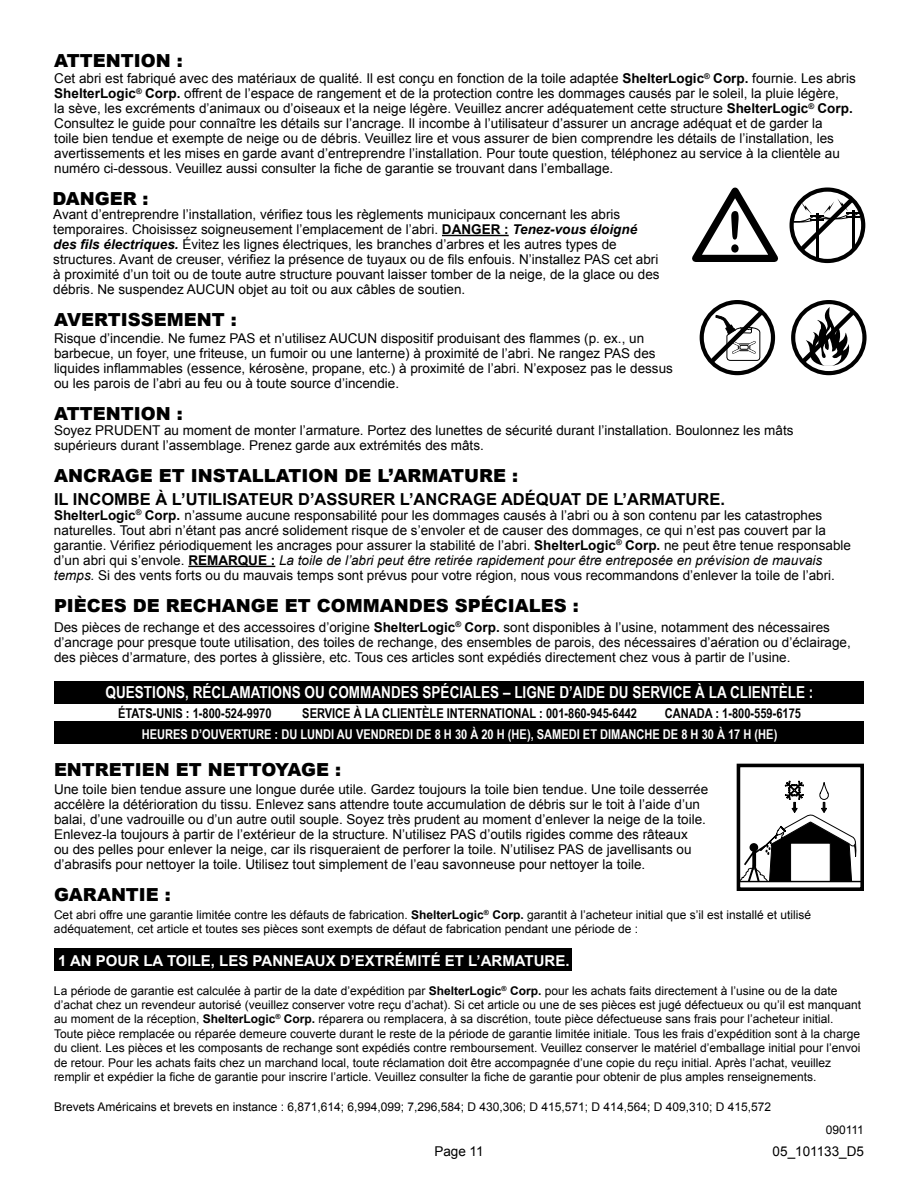
<style>
.page{position:relative;width:918px;height:1188px;background:#fff}
.page>*{position:absolute;margin:0;border:0;box-sizing:border-box;transform-origin:0 0}
.t1{font:900 18px "Arial";color:#000}
.t2{font:700 16.5px "Arial Narrow";color:#fff}
.t3{font:700 16.5px "Arial";color:#000}
.t4{font:700 15px "Arial";color:#fff}
.t5{font:13.5px/15px "Arial";color:#000}
.t6{font:700 13.5px "Arial Narrow";color:#000}
.t7{font:700 13.5px "Arial Narrow";color:#fff}
.t8{font:12px/14.4px "Arial";color:#000}
.s1{font-weight:700}
.s2{font-weight:700;font-style:italic}
.s3{font-style:italic}
</style>
<div class="page">
<hr style="left:188px;top:566px;width:87px;height:1px;background:#000">
<hr style="left:442px;top:235px;width:67px;height:1px;background:#000">
<div style="left:54px;top:949px;width:517px;height:22px;background:#000"></div>
<div style="left:54px;top:722px;width:810px;height:22px;background:#000"></div>
<div style="left:54px;top:681px;width:810px;height:22px;background:#000"></div>
<svg style="left:791px;top:300px;width:76px;height:75px"></svg>
<svg style="left:700px;top:300px;width:75px;height:75px"></svg>
<svg style="left:692px;top:187px;width:173px;height:77px"></svg>
<div style="left:737px;top:764px;width:127px;height:127px;border:4px solid #000"></div>
<hr style="left:739px;top:881px;width:122px;height:1px;background:#000">
<svg style="left:739px;top:780px;width:117px;height:101px"></svg>
<h1 class="t1" style="left:54px;top:50px;width:130px">ATTENTION :</h1>
<p class="t5" style="left:54px;top:71px;width:803px">Cet abri est fabriqué avec des matériaux de qualité. Il est conçu en fonction de la toile adaptée <span class="s1">ShelterLogic</span><sup>®</sup> <span class="s1">Corp.</span> fournie. Les abris <span class="s1">ShelterLogic</span><sup>®</sup> <span class="s1">Corp.</span> offrent de l’espace de rangement et de la protection contre les dommages causés par le soleil, la pluie légère,<br>la sève, les excréments d’animaux ou d’oiseaux et la neige légère. Veuillez ancrer adéquatement cette structure <span class="s1">ShelterLogic</span><sup>®</sup> <span class="s1">Corp.<br></span>Consultez le guide pour connaître les détails sur l’ancrage. Il incombe à l’utilisateur d’assurer un ancrage adéquat et de garder la<br>toile bien tendue et exempte de neige ou de débris. Veuillez lire et vous assurer de bien comprendre les détails de l’installation, les avertissements et les mises en garde avant d’entreprendre l’installation. Pour toute question, téléphonez au service à la clientèle au numéro ci-dessous. Veuillez aussi consulter la fiche de garantie se trouvant dans l’emballage.</p>
<p class="t5" style="left:53px;top:207px;width:608px">Avant d’entreprendre l’installation, vérifiez tous les règlements municipaux concernant les abris temporaires. Choisissez soigneusement l’emplacement de l’abri. <span class="s1">DANGER :</span> <span class="s2">Tenez-vous éloigné des fils électriques.</span> Évitez les lignes électriques, les branches d’arbres et les autres types de structures. Avant de creuser, vérifiez la présence de tuyaux ou de fils enfouis. N’installez PAS cet abri à proximité d’un toit ou de toute autre structure pouvant laisser tomber de la neige, de la glace ou des débris. Ne suspendez AUCUN objet au toit ou aux câbles de soutien.</p>
<h1 class="t1" style="left:52px;top:189px;width:97px">DANGER :</h1>
<h1 class="t1" style="left:54px;top:310px;width:184px">AVERTISSEMENT :</h1>
<p class="t5" style="left:54px;top:330px;width:620px">Risque d’incendie. Ne fumez PAS et n’utilisez AUCUN dispositif produisant des flammes (p. ex., un barbecue, un foyer, une friteuse, un fumoir ou une lanterne) à proximité de l’abri. Ne rangez PAS des liquides inflammables (essence, kérosène, propane, etc.) à proximité de l’abri. N’exposez pas le dessus ou les parois de l’abri au feu ou à toute source d’incendie.</p>
<h1 class="t1" style="left:54px;top:403px;width:130px">ATTENTION :</h1>
<p class="t5" style="left:54px;top:423px;width:741px">Soyez PRUDENT au moment de monter l’armature. Portez des lunettes de sécurité durant l’installation. Boulonnez les mâts supérieurs durant l’assemblage. Prenez garde aux extrémités des mâts.</p>
<h1 class="t1" style="left:54px;top:466px;width:466px">ANCRAGE ET INSTALLATION DE L’ARMATURE :</h1>
<p class="t3" style="left:54px;top:488px;width:673px">IL INCOMBE À L’UTILISATEUR D’ASSURER L’ANCRAGE ADÉQUAT DE L’ARMATURE.</p>
<p class="t5" style="left:54px;top:508px;width:799px"><span class="s1">ShelterLogic</span><sup>®</sup> <span class="s1">Corp.</span> n’assume aucune responsabilité pour les dommages causés à l’abri ou à son contenu par les catastrophes naturelles. Tout abri n’étant pas ancré solidement risque de s’envoler et de causer des dommages, ce qui n’est pas couvert par la garantie. Vérifiez périodiquement les ancrages pour assurer la stabilité de l’abri. <span class="s1">ShelterLogic</span><sup>®</sup> <span class="s1">Corp.</span> ne peut être tenue responsable d’un abri qui s’envole. <span class="s1">REMARQUE :</span> <span class="s3">La toile de l’abri peut être retirée rapidement pour être entreposée en prévision de mauvais temps.</span> Si des vents forts ou du mauvais temps sont prévus pour votre région, nous vous recommandons d’enlever la toile de l’abri.</p>
<h1 class="t1" style="left:54px;top:596px;width:526px">PIÈCES DE RECHANGE ET COMMANDES SPÉCIALES :</h1>
<p class="t5" style="left:54px;top:620px;width:798px">Des pièces de rechange et des accessoires d’origine <span class="s1">ShelterLogic</span><sup>®</sup> <span class="s1">Corp.</span> sont disponibles à l’usine, notamment des nécessaires d’ancrage pour presque toute utilisation, des toiles de rechange, des ensembles de parois, des nécessaires d’aération ou d’éclairage, des pièces d’armature, des portes à glissière, etc. Tous ces articles sont expédiés directement chez vous à partir de l’usine.</p>
<p class="t2" style="left:106px;top:680px;width:709px">QUESTIONS, RÉCLAMATIONS OU COMMANDES SPÉCIALES – LIGNE D’AIDE DU SERVICE À LA CLIENTÈLE :</p>
<p class="t6" style="left:118px;top:703px;width:155px">ÉTATS-UNIS : 1-800-524-9970</p>
<p class="t6" style="left:302px;top:703px;width:336px">SERVICE À LA CLIENTÈLE INTERNATIONAL : 001-860-945-6442</p>
<p class="t6" style="left:665px;top:703px;width:138px">CANADA : 1-800-559-6175</p>
<p class="t7" style="left:142px;top:724px;width:637px">HEURES D’OUVERTURE : DU LUNDI AU VENDREDI DE 8 H 30 À 20 H (HE), SAMEDI ET DIMANCHE DE 8 H 30 À 17 H (HE)</p>
<h1 class="t1" style="left:54px;top:759px;width:289px">ENTRETIEN ET NETTOYAGE :</h1>
<p class="t5" style="left:54px;top:782px;width:656px">Une toile bien tendue assure une longue durée utile. Gardez toujours la toile bien tendue. Une toile desserrée accélère la détérioration du tissu. Enlevez sans attendre toute accumulation de débris sur le toit à l’aide d’un balai, d’une vadrouille ou d’un autre outil souple. Soyez très prudent au moment d’enlever la neige de la toile.<br>Enlevez-la toujours à partir de l’extérieur de la structure. N’utilisez PAS d’outils rigides comme des râteaux<br>ou des pelles pour enlever la neige, car ils risqueraient de perforer la toile. N’utilisez PAS de javellisants ou d’abrasifs pour nettoyer la toile. Utilisez tout simplement de l’eau savonneuse pour nettoyer la toile.</p>
<h1 class="t1" style="left:54px;top:885px;width:118px">GARANTIE :</h1>
<p class="t8" style="left:54px;top:908px;width:759px">Cet abri offre une garantie limitée contre les défauts de fabrication. <span class="s1">ShelterLogic</span><sup>®</sup> <span class="s1">Corp.</span> garantit à l’acheteur initial que s’il est installé et utilisé adéquatement, cet article et toutes ses pièces sont exempts de défaut de fabrication pendant une période de :</p>
<p class="t4" style="left:58px;top:951px;width:513px">1 AN POUR LA TOILE, LES PANNEAUX D’EXTRÉMITÉ ET L’ARMATURE.</p>
<p class="t8" style="left:54px;top:983px;width:809px">La période de garantie est calculée à partir de la date d’expédition par <span class="s1">ShelterLogic</span><sup>®</sup> <span class="s1">Corp.</span> pour les achats faits directement à l’usine ou de la date d’achat chez un revendeur autorisé (veuillez conserver votre reçu d’achat). Si cet article ou une de ses pièces est jugé défectueux ou qu’il est manquant au moment de la réception, <span class="s1">ShelterLogic</span><sup>®</sup> <span class="s1">Corp.</span> réparera ou remplacera, à sa discrétion, toute pièce défectueuse sans frais pour l’acheteur initial.<br>Toute pièce remplacée ou réparée demeure couverte durant le reste de la période de garantie limitée initiale. Tous les frais d’expédition sont à la charge du client. Les pièces et les composants de rechange sont expédiés contre remboursement. Veuillez conserver le matériel d’emballage initial pour l’envoi de retour. Pour les achats faits chez un marchand local, toute réclamation doit être accompagnée d’une copie du reçu initial. Après l’achat, veuillez remplir et expédier la fiche de garantie pour inscrire l’article. Veuillez consulter la fiche de garantie pour obtenir de plus amples renseignements.</p>
<p class="t8" style="left:54px;top:1100px;width:719px">Brevets Américains et brevets en instance : 6,871,614; 6,994,099; 7,296,584; D 430,306; D 415,571; D 414,564; D 409,310; D 415,572</p>
<p class="t8" style="left:826px;top:1122px;width:40px">090111</p>
<p class="t5" style="left:434px;top:1144px;width:51px">Page 11</p>
<p class="t5" style="left:773px;top:1144px;width:93px">05_101133_D5</p>
</div>
